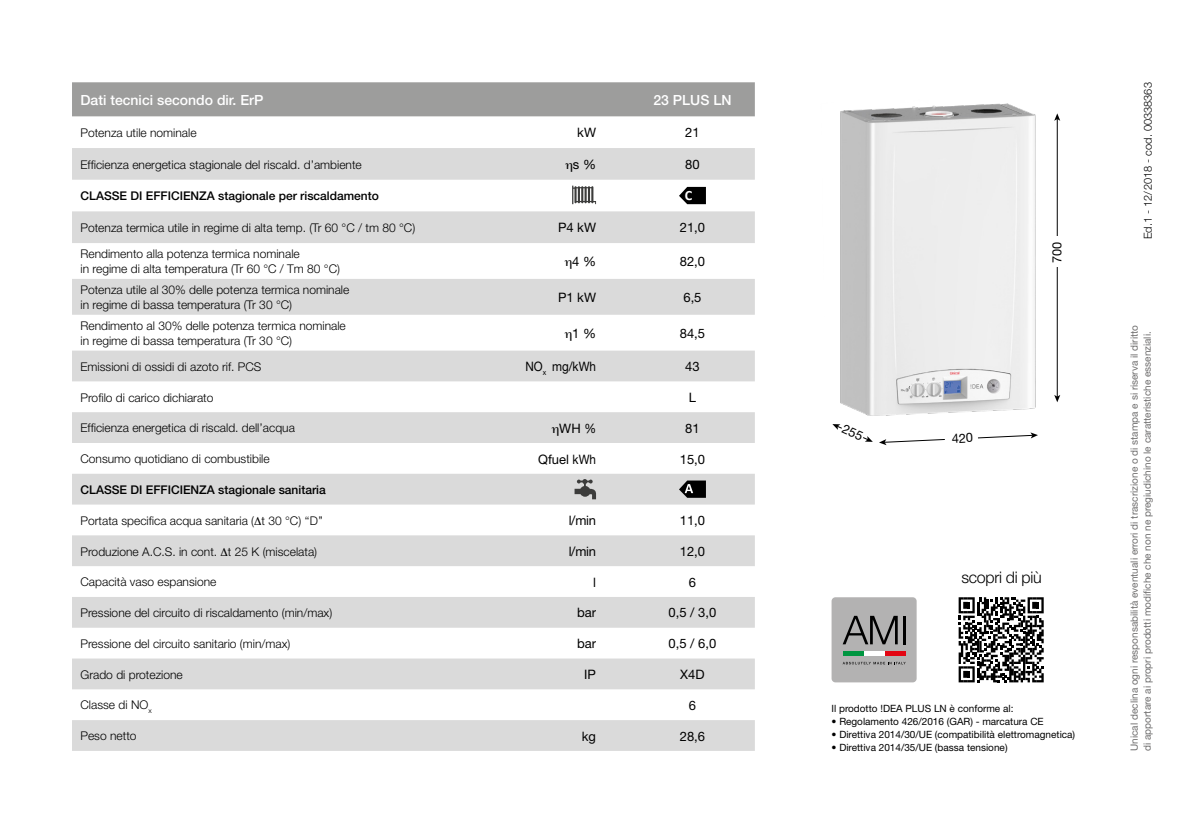
<style>
.page{position:relative;width:1191px;height:823px;background:#fff}
.page>*{position:absolute;margin:0;border:0;box-sizing:border-box;transform-origin:0 0}
.t1{font:300 16px "Helvetica Neue";letter-spacing:-.02em;color:#000}
.t2{font:700 14.2px "Calibri";color:#fff}
.t3{font:500 14px "Helvetica Neue";color:#fff}
.t4{font:13px "Helvetica Neue";color:#000}
.t5{font:13px "Helvetica Neue";color:#000;scale:.9 1}
.t6{font:12.8px "Helvetica Neue";color:#000}
.t7{font:300 12px "Helvetica Neue";color:#000}
.t8{font:500 12px "Helvetica Neue";color:#000}
.t9{font:300 11px "Helvetica Neue";color:#000}
.t10{font:10px "Helvetica Neue";color:#706f6f}
.t11{font:10px "Helvetica Neue";color:#000}
</style>
<div class="page">
<svg style="left:879px;top:439px;width:66px;height:6px"></svg>
<div style="left:72px;top:82px;width:683px;height:34px;background:#9d9d9c"></div>
<svg style="left:72px;top:148px;width:683px;height:602px;fill:#dadada"></svg>
<svg style="left:572px;top:185px;width:24px;height:19px"></svg>
<svg style="left:679px;top:187px;width:27px;height:17px"></svg>
<svg style="left:574px;top:478px;width:22px;height:21px"></svg>
<svg style="left:679px;top:480px;width:27px;height:17px"></svg>
<img style="left:840px;top:103px;width:221px;height:313px">
<div style="left:831px;top:597px;width:85px;height:85px;background:#b3b2b2;border-radius:4px"></div>
<svg style="left:843px;top:615px;width:54px;height:29px"></svg>
<hr style="left:902px;top:615px;width:3px;height:29px;background:#000">
<svg style="left:843px;top:651px;width:20px;height:3px"></svg>
<svg style="left:884px;top:651px;width:21px;height:3px"></svg>
<svg style="left:863px;top:651px;width:21px;height:3px"></svg>
<svg style="left:842px;top:661px;width:63px;height:3px"></svg>
<svg style="left:958px;top:597px;width:85px;height:85px"></svg>
<svg style="left:565px;top:163px;width:7px;height:9px"></svg>
<svg style="left:565px;top:260px;width:6px;height:9px"></svg>
<svg style="left:565px;top:331px;width:6px;height:9px"></svg>
<svg style="left:552px;top:426px;width:6px;height:9px"></svg>
<svg style="left:254px;top:516px;width:7px;height:8px"></svg>
<svg style="left:221px;top:547px;width:7px;height:8px"></svg>
<svg style="left:978px;top:432px;width:60px;height:7px"></svg>
<svg style="left:832px;top:424px;width:40px;height:17px"></svg>
<p class="t3" style="left:81px;top:91px;width:184px">Dati tecnici secondo dir. ErP</p>
<p class="t3" style="left:653px;top:91px;width:80px">23 PLUS LN</p>
<p class="t7" style="left:81px;top:125px;width:118px">Potenza utile nominale</p>
<p class="t4" style="left:577px;top:125px;width:20px">kW</p>
<p class="t4" style="left:685px;top:125px;width:16px">21</p>
<p class="t7" style="left:81px;top:157px;width:283px">Efficienza energetica stagionale del riscald. d’ambiente</p>
<p class="t4" style="left:573px;top:156px;width:25px">s %</p>
<p class="t4" style="left:685px;top:156px;width:16px">80</p>
<p class="t8" style="left:81px;top:189px;width:300px">CLASSE DI EFFICIENZA stagionale per riscaldamento</p>
<p class="t2" style="left:685px;top:186px;width:9px">C</p>
<p class="t7" style="left:81px;top:220px;width:336px">Potenza termica utile in regime di alta temp. (Tr 60 °C / tm 80 °C)</p>
<p class="t4" style="left:558px;top:220px;width:40px">P4 kW</p>
<p class="t4" style="left:680px;top:220px;width:27px">21,0</p>
<p class="t7" style="left:81px;top:246px;width:221px">Rendimento alla potenza termica nominale</p>
<p class="t7" style="left:81px;top:261px;width:261px">in regime di alta temperatura (Tr 60 °C / Tm 80 °C)</p>
<p class="t4" style="left:572px;top:253px;width:25px">4 %</p>
<p class="t4" style="left:680px;top:253px;width:27px">82,0</p>
<p class="t7" style="left:81px;top:282px;width:270px">Potenza utile al 30% delle potenza termica nominale</p>
<p class="t7" style="left:81px;top:297px;width:213px">in regime di bassa temperatura (Tr 30 °C)</p>
<p class="t7" style="left:81px;top:318px;width:267px">Rendimento al 30% delle potenza termica nominale</p>
<p class="t7" style="left:81px;top:333px;width:213px">in regime di bassa temperatura (Tr 30 °C)</p>
<p class="t4" style="left:558px;top:289px;width:40px">P1 kW</p>
<p class="t4" style="left:683px;top:289px;width:20px">6,5</p>
<p class="t4" style="left:572px;top:325px;width:25px">1 %</p>
<p class="t4" style="left:680px;top:325px;width:27px">84,5</p>
<p class="t7" style="left:81px;top:359px;width:182px">Emissioni di ossidi di azoto rif. PCS</p>
<p class="t5" style="left:525px;top:358px;width:80px">NO<sub>x</sub> mg/kWh</p>
<p class="t4" style="left:685px;top:358px;width:16px">43</p>
<p class="t7" style="left:81px;top:389px;width:134px">Profilo di carico dichiarato</p>
<p class="t4" style="left:689px;top:389px;width:9px">L</p>
<p class="t7" style="left:81px;top:420px;width:216px">Efficienza energetica di riscald. dell’acqua</p>
<p class="t4" style="left:559px;top:420px;width:38px">WH %</p>
<p class="t4" style="left:685px;top:420px;width:16px">81</p>
<p class="t7" style="left:81px;top:451px;width:191px">Consumo quotidiano di combustibile</p>
<p class="t4" style="left:538px;top:451px;width:59px">Qfuel kWh</p>
<p class="t4" style="left:680px;top:451px;width:27px">15,0</p>
<p class="t8" style="left:81px;top:482px;width:247px">CLASSE DI EFFICIENZA stagionale sanitaria</p>
<p class="t7" style="left:81px;top:513px;width:244px">Portata specifica acqua sanitaria ( t 30 °C) ‘‘D’’</p>
<p class="t4" style="left:568px;top:512px;width:29px">l/min</p>
<p class="t4" style="left:680px;top:512px;width:27px">11,0</p>
<p class="t7" style="left:81px;top:543px;width:238px">Produzione A.C.S. in cont. t 25 K (miscelata)</p>
<p class="t4" style="left:568px;top:543px;width:29px">l/min</p>
<p class="t4" style="left:680px;top:543px;width:27px">12,0</p>
<p class="t7" style="left:81px;top:574px;width:137px">Capacità vaso espansione</p>
<p class="t4" style="left:593px;top:574px;width:4px">l</p>
<p class="t4" style="left:689px;top:574px;width:9px">6</p>
<p class="t7" style="left:81px;top:605px;width:253px">Pressione del circuito di riscaldamento (min/max)</p>
<p class="t4" style="left:577px;top:604px;width:21px">bar</p>
<p class="t4" style="left:668px;top:604px;width:49px">0,5 / 3,0</p>
<p class="t7" style="left:81px;top:636px;width:211px">Pressione del circuito sanitario (min/max)</p>
<p class="t4" style="left:577px;top:635px;width:21px">bar</p>
<p class="t4" style="left:668px;top:635px;width:49px">0,5 / 6,0</p>
<p class="t7" style="left:81px;top:666px;width:104px">Grado di protezione</p>
<p class="t4" style="left:584px;top:666px;width:13px">IP</p>
<p class="t4" style="left:680px;top:666px;width:26px">X4D</p>
<p class="t7" style="left:81px;top:697px;width:73px">Classe di NO<sub>x</sub></p>
<p class="t4" style="left:689px;top:697px;width:9px">6</p>
<p class="t7" style="left:81px;top:728px;width:58px">Peso netto</p>
<p class="t4" style="left:582px;top:727px;width:16px">kg</p>
<p class="t4" style="left:680px;top:727px;width:27px">28,6</p>
<p class="t6" style="left:1049px;top:263px;width:23px;rotate:-90deg">700</p>
<p class="t1" style="left:961px;top:567px;width:82px">scopri di più</p>
<p class="t11" style="left:831px;top:702px;width:183px">Il prodotto !DEA PLUS LN è conforme al:</p>
<p class="t11" style="left:831px;top:715px;width:214px">• Regolamento 426/2016 (GAR) - marcatura CE</p>
<p class="t11" style="left:831px;top:728px;width:245px">• Direttiva 2014/30/UE (compatibilità elettromagnetica)</p>
<p class="t11" style="left:831px;top:741px;width:177px">• Direttiva 2014/35/UE (bassa tensione)</p>
<p class="t9" style="left:1141px;top:239px;width:158px;rotate:-90deg">Ed.1 - 12/2018 - cod. 00338363</p>
<p class="t10" style="left:1128px;top:750px;width:427px;rotate:-90deg">Unical declina ogni responsabilità eventuali errori di trascrizione o di stampa e si riserva il diritto</p>
<p class="t10" style="left:1141px;top:750px;width:421px;rotate:-90deg">di apportare ai propri prodotti modifiche che non ne pregiudichino le caratteristiche essenziali.</p>
</div>
